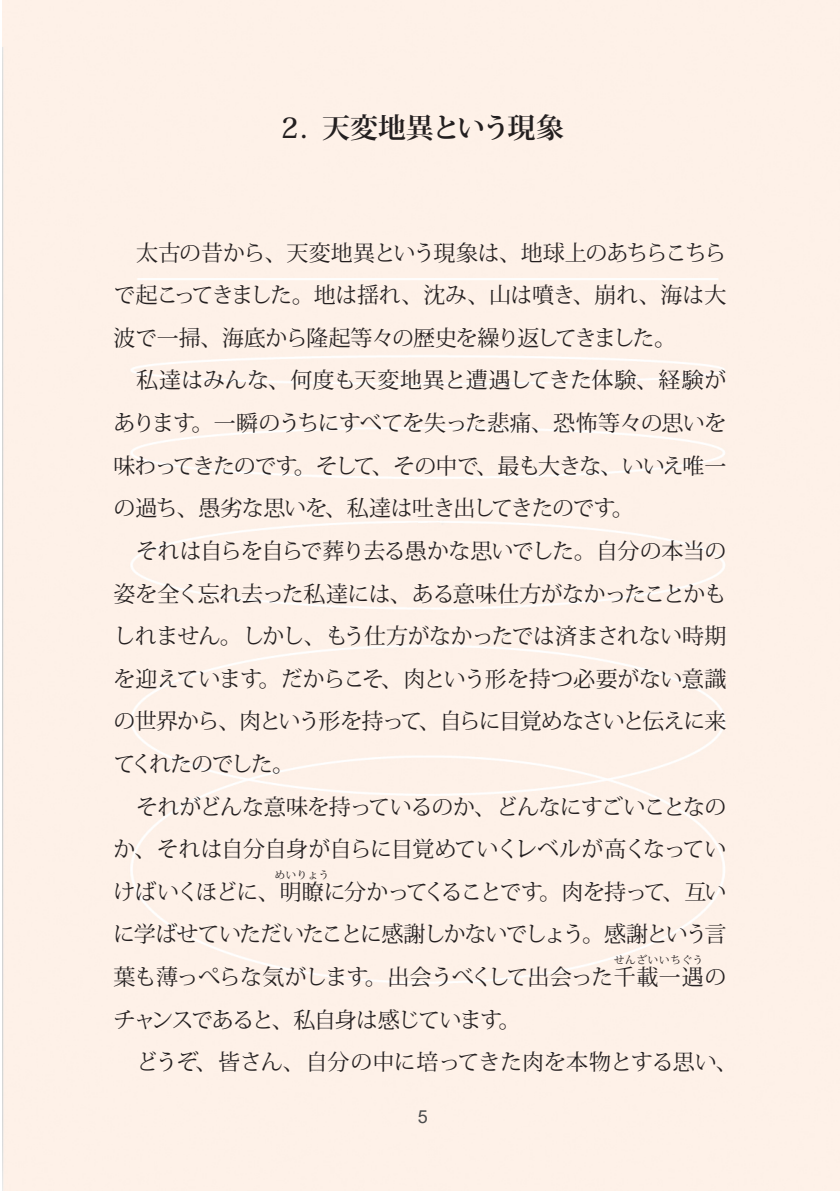
<style>
.page{position:relative;width:840px;height:1191px;background:#fff}
.page>*{position:absolute;margin:0;border:0;box-sizing:border-box;transform-origin:0 0}
.t1{font:700 28px "Koz Min Pr 6 N";letter-spacing:-.04em;color:#231f20}
.t2{font:22px/42.6px "Koz Min Pr 6 N";letter-spacing:-.05em;color:#231f20;text-align:justify}
.t3{font:18px "Arial";color:#4b4c4d}
.t4{font:11px "Koz Min Pr 6 N";letter-spacing:.02em;color:#231f20}
</style>
<div class="page">
<p class="t1" style="left:276px;top:112px;width:289px">２. 天変地異という現象</p>
<p class="t2" style="left:113px;top:232px;width:614px;text-indent:23px">太古の昔から、天変地異という現象は、地球上のあちらこちらで起こってきました。地は揺れ、沈み、山は噴き、崩れ、海は大波で一掃、海底から隆起等々の歴史を繰り返してきました。</p>
<p class="t2" style="left:113px;top:359px;width:614px;text-indent:23px">私達はみんな、何度も天変地異と遭遇してきた体験、経験があります。一瞬のうちにすべてを失った悲痛、恐怖等々の思いを味わってきたのです。そして、その中で、最も大きな、いいえ唯一の過ち、愚劣な思いを、私達は吐き出してきたのです。</p>
<p class="t2" style="left:113px;top:530px;width:614px;text-indent:23px">それは自らを自らで葬り去る愚かな思いでした。自分の本当の姿を全く忘れ去った私達には、ある意味仕方がなかったことかもしれません。しかし、もう仕方がなかったでは済まされない時期を迎えています。だからこそ、肉という形を持つ必要がない意識の世界から、肉という形を持って、自らに目覚めなさいと伝えに来てくれたのでした。</p>
<p class="t2" style="left:113px;top:785px;width:614px;text-indent:23px">それがどんな意味を持っているのか、どんなにすごいことなのか、それは自分自身が自らに目覚めていくレベルが高くなっていけばいくほどに、明瞭に分かってくることです。肉を持って、互い</p>
<p class="t4" style="left:274px;top:869px;width:56px">めいりょう</p>
<p class="t2" style="left:113px;top:913px;width:614px">に学ばせていただいたことに感謝しかないでしょう。感謝という言葉も薄っぺらな気がします。出会うべくして出会った千載一遇の</p>
<p class="t4" style="left:613px;top:954px;width:91px">せんざいいちぐう</p>
<p class="t2" style="left:136px;top:998px;width:602px;text-indent:-23px">チャンスであると、私自身は感じています。<br>どうぞ、皆さん、自分の中に培ってきた肉を本物とする思い、</p>
<p class="t3" style="left:417px;top:1104px;width:12px">5</p>
</div>
